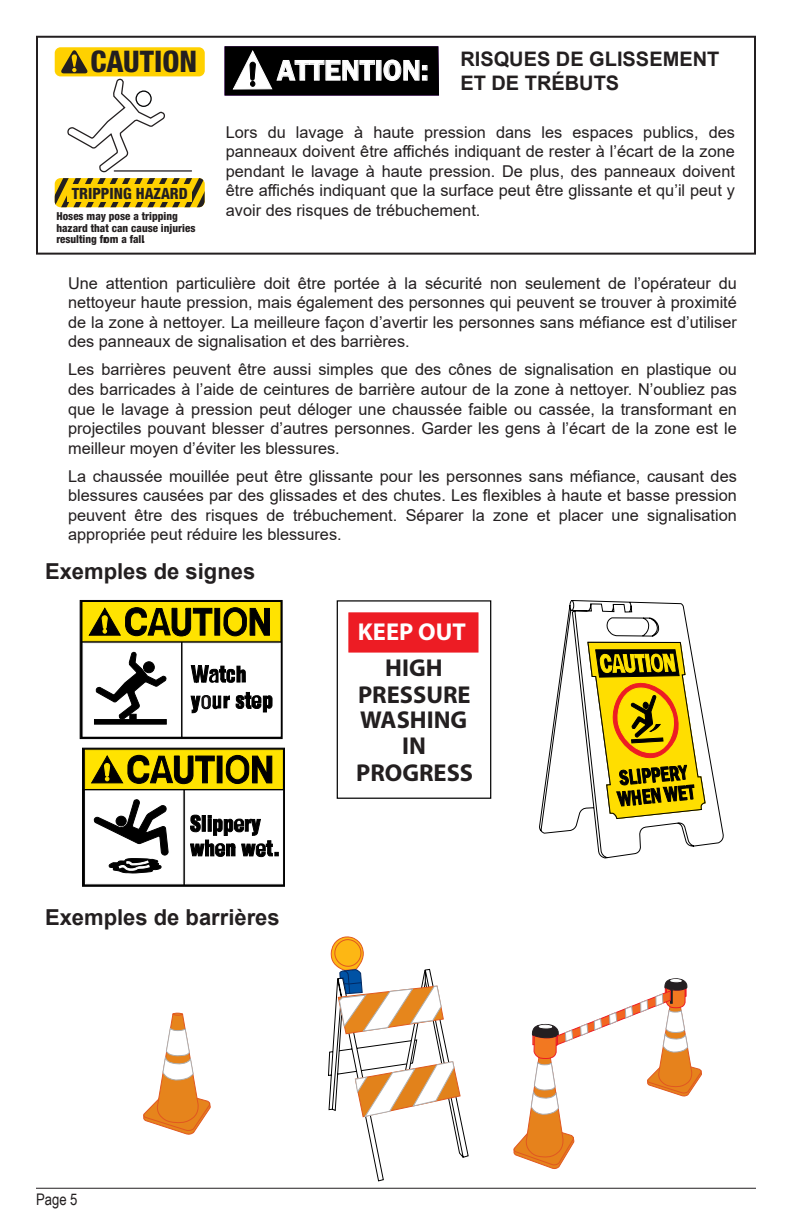
<style>
.page{position:relative;width:792px;height:1224px;background:#fff}
.page>*{position:absolute;margin:0;border:0;box-sizing:border-box;transform-origin:0 0}
.t1{font:800 condensed 29.8px "Helvetica Neue LT Std";color:#231f20}
.t2{font:600 29.6px "Franklin Gothic";color:#fff}
.t3{font:700 24.4px/26px "Myriad Pro";color:#231f20;text-align:center}
.t4{font:700 24.4px "Myriad Pro";color:#fff}
.t5{font:700 22px "Arial";color:#231f20}
.t6{font:700 20px/24px "Arial";color:#231f20}
.t7{font:16.2px/19.6px "Arial";color:#231f20;text-align:justify}
.t8{font:16px "Arial Narrow";color:#231f20}
.t9{font:800 condensed 15.6px "Helvetica Neue LT Std";color:#231f20}
.t10{font:800 condensed 11px/11.4px "Helvetica Neue LT Std";color:#231f20}
</style>
<div class="page">
<hr style="left:36px;top:1188px;width:720px;height:1px;background:#231f20">
<svg style="left:144px;top:1013px;width:67px;height:122px"></svg>
<svg style="left:514px;top:979px;width:188px;height:190px"></svg>
<svg style="left:328px;top:936px;width:141px;height:246px"></svg>
<div style="left:349px;top:613px;width:129px;height:39px;background:#ed1c24"></div>
<div style="left:337px;top:600px;width:154px;height:199px;border:1px solid #000"></div>
<svg style="left:82px;top:748px;width:203px;height:138px;background:#2a2923"></svg>
<div style="left:85px;top:750px;width:198px;height:39px;background:#ffe300;border:1px solid #ffe300"></div>
<div style="left:85px;top:791px;width:98px;height:93px;background:#fff;border:1px solid #fff"></div>
<div style="left:185px;top:791px;width:98px;height:93px;background:#fff;border:1px solid #fff"></div>
<svg style="left:91px;top:755px;width:102px;height:29px"></svg>
<div style="left:196px;top:756px;width:18px;height:5px;background:#000"></div>
<div style="left:196px;top:756px;width:18px;height:5px;border:1px solid #000"></div>
<svg style="left:202px;top:759px;width:6px;height:24px"></svg>
<svg style="left:217px;top:756px;width:5px;height:27px"></svg>
<svg style="left:226px;top:739px;width:46px;height:45px"></svg>
<svg style="left:94px;top:799px;width:74px;height:74px"></svg>
<svg style="left:190px;top:815px;width:11px;height:17px"></svg>
<svg style="left:202px;top:815px;width:4px;height:16px"></svg>
<hr style="left:205px;top:840px;width:4px;height:16px;background:#000">
<div style="left:267px;top:841px;width:4px;height:12px;background:#000;border:1px solid #000"></div>
<svg style="left:208px;top:815px;width:53px;height:21px"></svg>
<svg style="left:190px;top:843px;width:45px;height:14px"></svg>
<svg style="left:241px;top:844px;width:37px;height:13px"></svg>
<svg style="left:80px;top:600px;width:202px;height:139px;background:#37362c"></svg>
<div style="left:83px;top:602px;width:197px;height:39px;background:#ffe300;border:1px solid #ffe300"></div>
<div style="left:83px;top:643px;width:98px;height:93px;background:#fff;border:1px solid #fff"></div>
<div style="left:183px;top:643px;width:97px;height:93px;background:#fff;border:1px solid #fff"></div>
<svg style="left:89px;top:607px;width:102px;height:29px"></svg>
<div style="left:193px;top:608px;width:19px;height:5px;background:#000"></div>
<div style="left:193px;top:608px;width:19px;height:5px;border:1px solid #000"></div>
<svg style="left:200px;top:612px;width:5px;height:23px"></svg>
<svg style="left:215px;top:608px;width:5px;height:27px"></svg>
<svg style="left:224px;top:600px;width:46px;height:36px"></svg>
<svg style="left:96px;top:652px;width:71px;height:67px"></svg>
<div style="left:94px;top:719px;width:72px;height:5px;background:#000"></div>
<div style="left:130px;top:714px;width:6px;height:7px;background:#000;border:1px solid #000"></div>
<div style="left:143px;top:662px;width:11px;height:11px;background:#000;border-radius:50%"></div>
<div style="left:143px;top:661px;width:12px;height:12px;border:1px solid #000;border-radius:50%"></div>
<div style="left:263px;top:696px;width:4px;height:16px;background:#000;border:1px solid #000"></div>
<svg style="left:246px;top:692px;width:4px;height:3px"></svg>
<svg style="left:236px;top:695px;width:36px;height:14px"></svg>
<svg style="left:191px;top:665px;width:55px;height:18px"></svg>
<svg style="left:191px;top:695px;width:39px;height:18px"></svg>
<svg style="left:539px;top:600px;width:185px;height:258px"></svg>
<svg style="left:588px;top:642px;width:118px;height:177px"></svg>
<div style="left:36px;top:36px;width:720px;height:219px;border:2px solid #231f20"></div>
<div style="left:55px;top:47px;width:150px;height:29px;background:#ffd100;border-radius:6px"></div>
<svg style="left:61px;top:50px;width:27px;height:23px"></svg>
<svg style="left:55px;top:178px;width:150px;height:29px;background:#9f8412"></svg>
<div style="left:67px;top:184px;width:125px;height:18px;background:#ffd100"></div>
<svg style="left:68px;top:79px;width:97px;height:93px"></svg>
<hr style="left:114px;top:170px;width:77px;height:2px;background:#231f20">
<svg style="left:225px;top:46px;width:214px;height:50px;background:#121112"></svg>
<h1 class="t1" style="left:91px;top:43px;width:108px">CAUTION</h1>
<p class="t9" style="left:72px;top:183px;width:118px">TRIPPING HAZARD</p>
<p class="t10" style="left:56px;top:210px;width:141px">Hoses may pose a tripping hazard that can cause injuries resulting from a fall.</p>
<h2 class="t2" style="left:277px;top:52px;width:153px">ATTENTION:</h2>
<p class="t6" style="left:460px;top:48px;width:260px">RISQUES DE GLISSEMENT<br>ET DE TRÉBUTS</p>
<p class="t7" style="left:226px;top:122px;width:511px">Lors du lavage à haute pression dans les espaces publics, des panneaux doivent être affichés indiquant de rester à l’écart de la zone pendant le lavage à haute pression. De plus, des panneaux doivent être affichés indiquant que la surface peut être glissante et qu’il peut y avoir des risques de trébuchement.</p>
<p class="t7" style="left:68px;top:273px;width:670px">Une attention particulière doit être portée à la sécurité non seulement de l’opérateur du nettoyeur haute pression, mais également des personnes qui peuvent se trouver à proximité de la zone à nettoyer. La meilleure façon d’avertir les personnes sans méfiance est d’utiliser des panneaux de signalisation et des barrières.</p>
<p class="t7" style="left:68px;top:360px;width:670px">Les barrières peuvent être aussi simples que des cônes de signalisation en plastique ou des barricades à l’aide de ceintures de barrière autour de la zone à nettoyer. N’oubliez pas que le lavage à pression peut déloger une chaussée faible ou cassée, la transformant en projectiles pouvant blesser d’autres personnes. Garder les gens à l’écart de la zone est le meilleur moyen d’éviter les blessures.</p>
<p class="t7" style="left:68px;top:466px;width:670px">La chaussée mouillée peut être glissante pour les personnes sans méfiance, causant des blessures causées par des glissades et des chutes. Les flexibles à haute et basse pression peuvent être des risques de trébuchement. Séparer la zone et placer une signalisation appropriée peut réduire les blessures.</p>
<h3 class="t5" style="left:45px;top:556px;width:212px">Exemples de signes</h3>
<h3 class="t5" style="left:45px;top:901px;width:236px">Exemples de barrières</h3>
<h3 class="t4" style="left:358px;top:616px;width:110px">KEEP OUT</h3>
<h3 class="t3" style="left:356px;top:654px;width:119px">HIGH<br>PRESSURE<br>WASHING<br>IN<br>PROGRESS</h3>
<p class="t8" style="left:36px;top:1188px;width:43px">Page 5</p>
</div>
